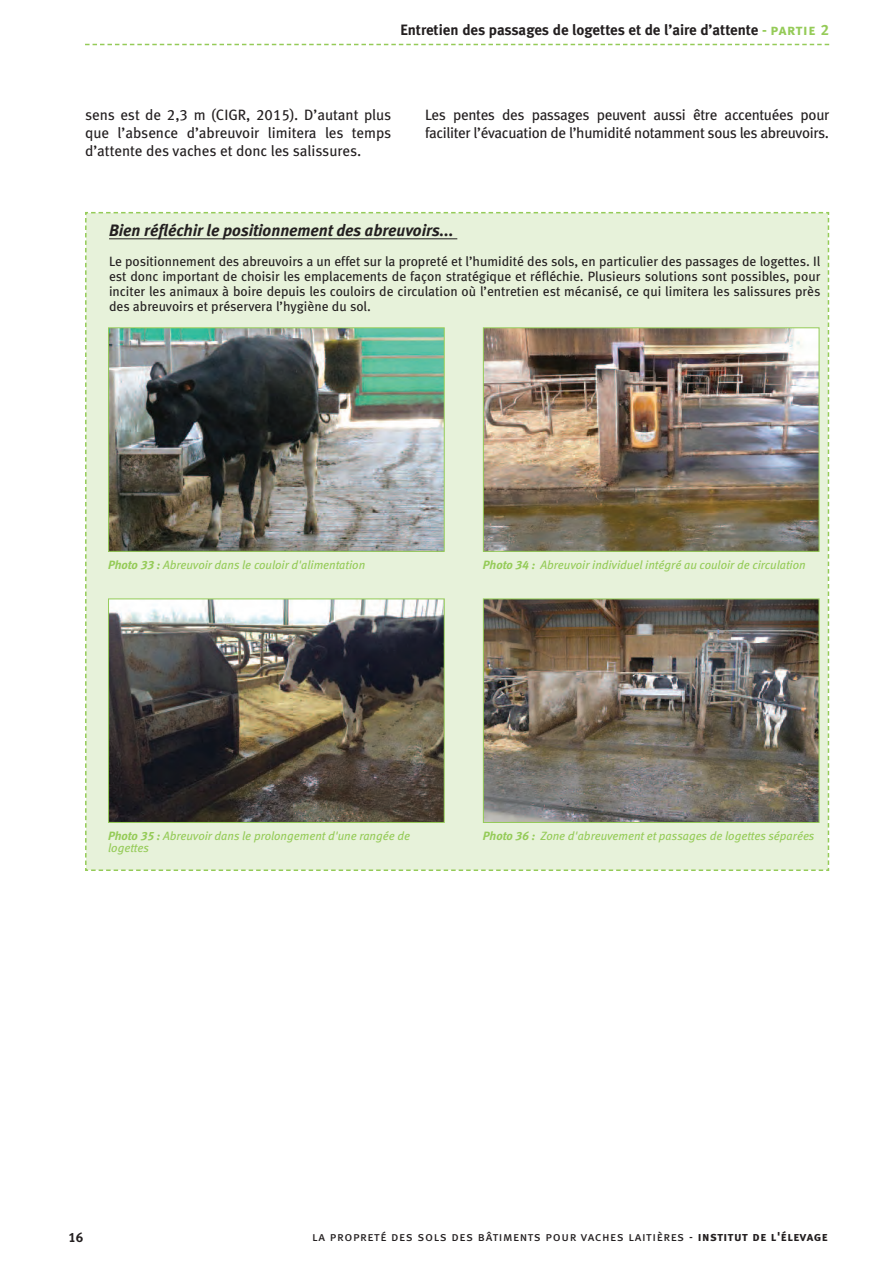
<style>
.page{position:relative;width:893px;height:1263px;background:#fff}
.page>*{position:absolute;margin:0;border:0;box-sizing:border-box;transform-origin:0 0}
.t1{font:italic 16.5px "Meta Bold LF";color:#231f20}
.t2{font:15px/18px "Meta Book LF";letter-spacing:-.02em;color:#231f20;text-align:justify}
.t3{font:15px "Meta Bold LF";color:#231f20}
.t4{font:13.5px/15px "Meta Book LF";color:#231f20;text-align:justify}
.t5{font:13.5px "Meta Bold LF";color:#231f20}
.t6{font:12.75px "Meta Book LF Caps";letter-spacing:.05em;color:#231f20}
.t7{font:italic 12px/12px "Meta Book LF";color:#95cb58}
.s1{color:#95cb58}
.s2{font-family:"Meta Bold LF Caps";color:#95cb58}
.s3{font-family:"Meta Bold LF"}
.s4{font-family:"Meta Bold LF Caps"}
</style>
<div class="page">
<svg style="left:85px;top:44px;width:744px;height:1px"></svg>
<div style="left:85px;top:212px;width:745px;height:659px;background:#e7f2da"></div>
<hr style="left:109px;top:239px;width:348px;height:1px;background:#231f20">
<img style="left:110px;top:329px;width:333px;height:221px">
<div style="left:108px;top:327px;width:337px;height:225px;border:1px solid #95cb58"></div>
<img style="left:485px;top:329px;width:332px;height:221px">
<div style="left:483px;top:327px;width:336px;height:225px;border:1px solid #95cb58"></div>
<img style="left:110px;top:600px;width:333px;height:221px">
<div style="left:108px;top:598px;width:337px;height:225px;border:1px solid #95cb58"></div>
<img style="left:485px;top:600px;width:332px;height:221px">
<div style="left:483px;top:598px;width:336px;height:225px;border:1px solid #95cb58"></div>
<p class="t3" style="left:400px;top:21px;width:430px">Entretien des passages de logettes et de l’aire d’attente <span class="s1">-</span> <span class="s2">partie 2</span></p>
<p class="t2" style="left:85px;top:106px;width:308px">sens est de 2,3 m (CIGR, 2015). D’autant plus que l’absence d’abreuvoir limitera les temps d’attente des vaches et donc les salissures.</p>
<p class="t2" style="left:425px;top:106px;width:405px">Les pentes des passages peuvent aussi être accentuées pour faciliter l’évacuation de l’humidité notamment sous les abreuvoirs.</p>
<p class="t1" style="left:109px;top:221px;width:346px">Bien réfléchir le positionnement des abreuvoirs...</p>
<p class="t4" style="left:109px;top:254px;width:713px">Le positionnement des abreuvoirs a un effet sur la propreté et l’humidité des sols, en particulier des passages de logettes. Il est donc important de choisir les emplacements de façon stratégique et réfléchie. Plusieurs solutions sont possibles, pour inciter les animaux à boire depuis les couloirs de circulation où l’entretien est mécanisé, ce qui limitera les salissures près des abreuvoirs et préservera l’hygiène du sol.</p>
<p class="t7" style="left:108px;top:559px;width:259px"><span class="s3">Photo 33 :</span> Abreuvoir dans le couloir d'alimentation</p>
<p class="t7" style="left:483px;top:559px;width:324px"><span class="s3">Photo 34 :</span> Abreuvoir individuel intégré au couloir de circulation</p>
<p class="t7" style="left:108px;top:830px;width:304px"><span class="s3">Photo 35 :</span> Abreuvoir dans le prolongement d'une rangée de logettes</p>
<p class="t7" style="left:483px;top:830px;width:333px"><span class="s3">Photo 36 :</span> Zone d'abreuvement et passages de logettes séparées</p>
<p class="t5" style="left:68px;top:1229px;width:17px">16</p>
<p class="t6" style="left:312px;top:1229px;width:517px">la propreté des sols des bâtiments pour vaches laitières - <span class="s4">institut de l'élevage</span></p>
</div>
